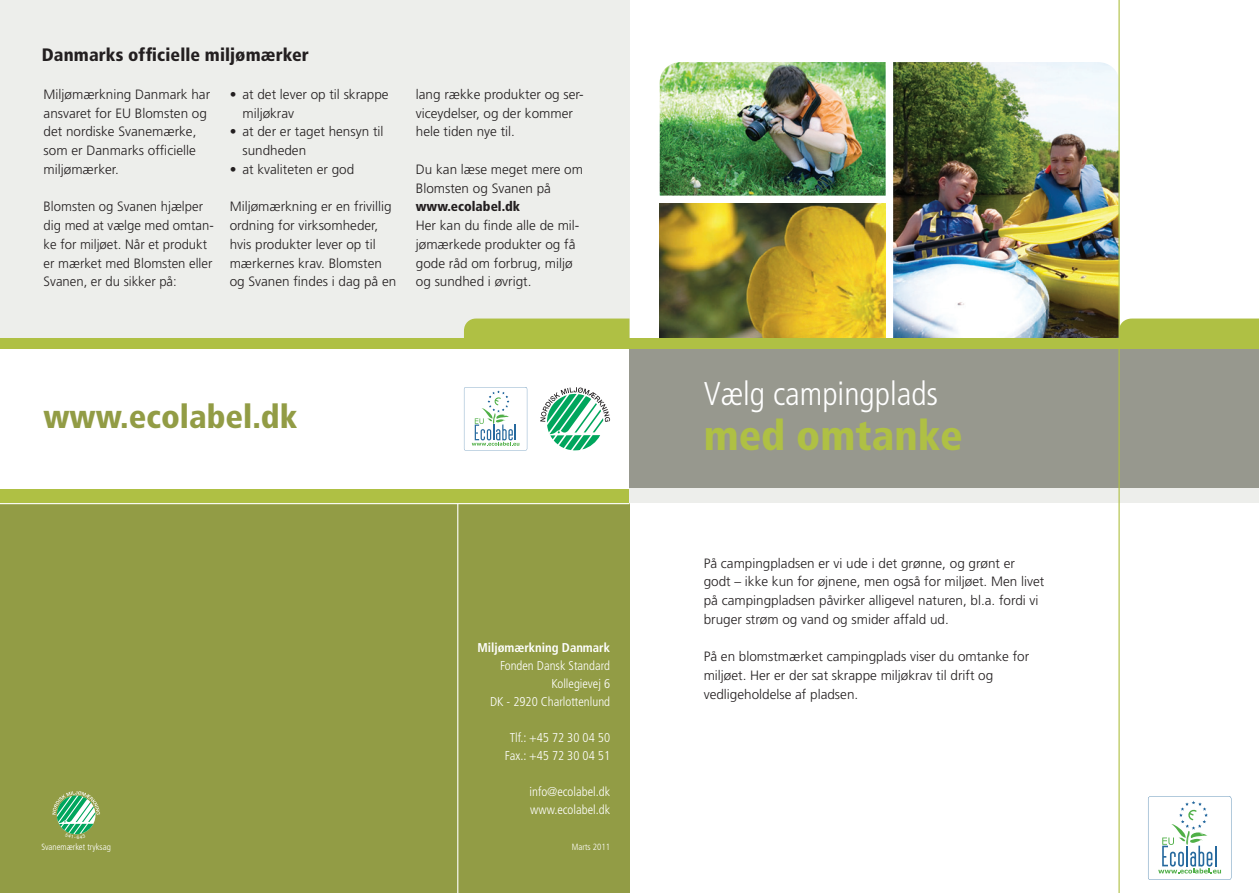
<style>
.page{position:relative;width:1259px;height:893px;background:#fff}
.page>*{position:absolute;margin:0;border:0;box-sizing:border-box;transform-origin:0 0}
.t1{font:900 condensed 42px "Frutiger";color:#afc044}
.t2{font:300 condensed 32.85px "Frutiger";color:#fff}
.t3{font:900 condensed 32.85px "Frutiger";color:#929c45}
.Overskrift{font:900 condensed 18px "Frutiger";letter-spacing:.005em;color:#231f20}
.Brød{font:300 13.5px/18.8px "Frutiger";color:#231f20}
.Brød-2{font:900 condensed 13.5px "Frutiger";color:#231f20}
.t4{font:300 condensed 12.75px "Frutiger";color:#fff}
.t5{font:700 condensed 12.75px "Frutiger";color:#fff}
.t6{font:300 condensed 9px "Frutiger";color:#fff}
</style>
<div class="page">
<img style="left:659px;top:203px;width:226px;height:135px">
<img style="left:893px;top:62px;width:225px;height:276px">
<div style="left:0;top:0;width:629px;height:343px;background:#edeeeb"></div>
<div style="left:0;top:496px;width:629px;height:397px;background:#929c45"></div>
<div style="left:464px;top:319px;width:165px;height:19px;background:#afc044"></div>
<div style="left:0;top:338px;width:629px;height:11px;background:#afc044"></div>
<hr style="left:457px;top:495px;width:1px;height:398px;background:#fff">
<div style="left:0;top:489px;width:629px;height:15px;background:#afc044"></div>
<div style="left:629px;top:343px;width:630px;height:154px;background:#97988e"></div>
<div style="left:1119px;top:319px;width:140px;height:19px;background:#afc044"></div>
<div style="left:629px;top:338px;width:630px;height:11px;background:#afc044"></div>
<div style="left:1119px;top:489px;width:140px;height:14px;background:#edeeeb"></div>
<div style="left:629px;top:489px;width:490px;height:14px;background:#edeeeb"></div>
<img style="left:659px;top:62px;width:226px;height:134px">
<hr style="left:1118px;top:0;width:1px;height:893px;background:#afc044">
<hr style="left:0;top:503px;width:629px;height:1px;background:#fff">
<svg style="left:540px;top:387px;width:70px;height:63px"></svg>
<svg style="left:464px;top:387px;width:63px;height:63px"></svg>
<svg style="left:1148px;top:796px;width:83px;height:84px"></svg>
<svg style="left:52px;top:791px;width:48px;height:44px"></svg>
<p class="Overskrift" style="left:42px;top:44px;width:268px">Danmarks officielle miljømærker</p>
<p class="Brød" style="left:44px;top:85px;width:168px">Miljømærkning Danmark har ansvaret for EU Blomsten og det nordiske Svanemærke, som er Danmarks officielle miljømærker.</p>
<p class="Brød" style="left:44px;top:197px;width:172px">Blomsten og Svanen hjælper dig med at vælge med omtan&shy;ke for miljøet. Når et produkt er mærket med Blomsten eller<br>Svanen, er du sikker på:</p>
<p class="Brød" style="left:242px;top:85px;width:148px;text-indent:-13px">• at det lever op til skrappe miljøkrav</p>
<p class="Brød" style="left:242px;top:122px;width:143px;text-indent:-13px">• at der er taget hensyn til sundheden</p>
<p class="Brød" style="left:230px;top:160px;width:126px">• at kvaliteten er god</p>
<p class="Brød" style="left:230px;top:197px;width:168px">Miljømærkning er en frivillig ordning for virksomheder, hvis produkter lever op til mærkernes krav. Blomsten og Svanen findes i dag på en</p>
<p class="Brød" style="left:416px;top:85px;width:169px">lang række produkter og ser&shy;viceydelser, og der kommer hele tiden nye til.</p>
<p class="Brød" style="left:416px;top:160px;width:169px">Du kan læse meget mere om<br>Blomsten og Svanen på</p>
<p class="Brød-2" style="left:416px;top:198px;width:106px">www.ecolabel.dk</p>
<p class="Brød" style="left:416px;top:216px;width:165px">Her kan du finde alle de mil&shy;jømærkede produkter og få gode råd om forbrug, miljø og sundhed i øvrigt.</p>
<p class="t3" style="left:43px;top:397px;width:255px">www.ecolabel.dk</p>
<p class="t6" style="left:41px;top:842px;width:71px">Svanemærket tryksag</p>
<p class="t5" style="left:477px;top:640px;width:134px">Miljømærkning Danmark</p>
<p class="t4" style="left:500px;top:659px;width:112px">Fonden Dansk Standard</p>
<p class="t4" style="left:551px;top:677px;width:60px">Kollegievej 6</p>
<p class="t4" style="left:490px;top:695px;width:122px">DK - 2920 Charlottenlund</p>
<p class="t4" style="left:510px;top:731px;width:102px">Tlf.: +45 72 30 04 50</p>
<p class="t4" style="left:505px;top:749px;width:107px">Fax.: +45 72 30 04 51</p>
<p class="t4" style="left:529px;top:785px;width:82px">info@ecolabel.dk</p>
<p class="t4" style="left:530px;top:803px;width:81px">www.ecolabel.dk</p>
<p class="t6" style="left:572px;top:842px;width:40px">Marts 2011</p>
<p class="t2" style="left:703px;top:375px;width:236px">Vælg campingplads</p>
<p class="t1" style="left:703px;top:410px;width:261px">med omtanke</p>
<p class="Brød" style="left:703px;top:554px;width:342px">På campingpladsen er vi ude i det grønne, og grønt er godt – ikke kun for øjnene, men også for miljøet. Men livet på campingpladsen påvirker alligevel naturen, bl.a. fordi vi bruger strøm og vand og smider affald ud.</p>
<p class="Brød" style="left:703px;top:647px;width:327px">På en blomstmærket campingplads viser du omtanke for miljøet. Her er der sat skrappe miljøkrav til drift og vedligeholdelse af pladsen.</p>
</div>
